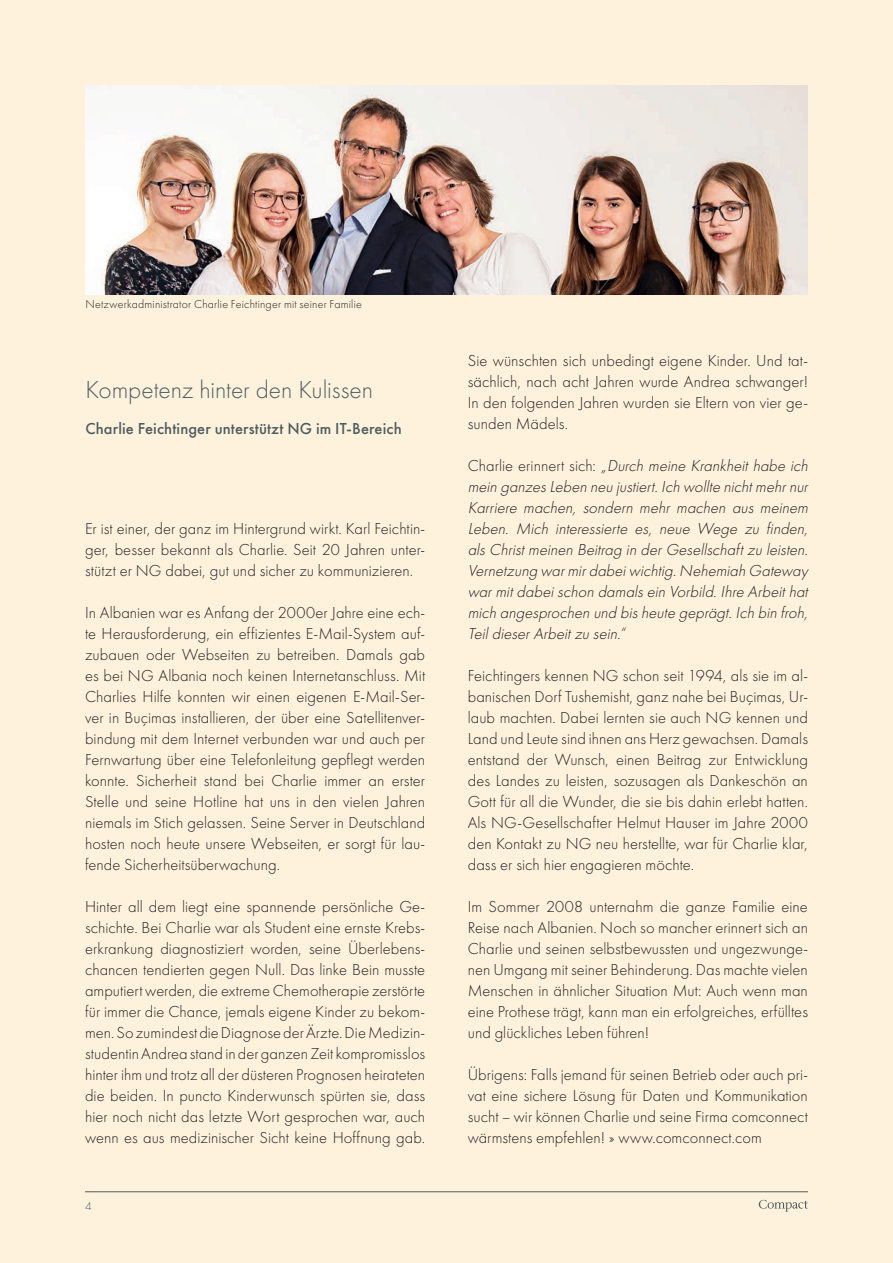
<style>
.page{position:relative;width:893px;height:1263px;background:#fef2dd}
.page>*{position:absolute;margin:0;border:0;box-sizing:border-box;transform-origin:0 0}
.t1{font:300 25.5px "Futura";letter-spacing:-.005em;color:#4f5d60}
.t2{font:300 16.5px/21px "Futura";color:#231f20;text-align:justify}
.t3{font:italic 300 16.5px/21px "Futura";color:#231f20;text-align:justify}
.t4{font:500 16.5px "Futura";letter-spacing:.005em;color:#4f5d60}
.t5{font:300 12px "Futura";letter-spacing:.015em;color:#231f20}
.t6{font:300 12px "Futura";color:#4f5d60}
.s1{font-style:normal}
</style>
<div class="page">
<hr style="left:85px;top:1191px;width:723px;height:1px;background:#4f5d60">
<svg style="left:759px;top:1200px;width:49px;height:11px"></svg>
<img style="left:85px;top:85px;width:723px;height:209px">
<p class="t5" style="left:85px;top:297px;width:278px">Netzwerkadministrator Charlie Feichtinger mit seiner Familie</p>
<h1 class="t1" style="left:85px;top:375px;width:289px">Kompetenz hinter den Kulissen</h1>
<p class="t4" style="left:85px;top:418px;width:318px">Charlie Feichtinger unterstützt NG im IT-Bereich</p>
<p class="t2" style="left:85px;top:518px;width:342px">Er ist einer, der ganz im Hintergrund wirkt. Karl Feichtin&shy;ger, besser bekannt als Charlie. Seit 20 Jahren unter&shy;stützt er NG dabei, gut und sicher zu kommunizieren.</p>
<p class="t2" style="left:85px;top:602px;width:342px">In Albanien war es Anfang der 2000er Jahre eine ech&shy;te Herausforderung, ein effizientes E-Mail-System auf&shy;zubauen oder Webseiten zu betreiben. Damals gab es bei NG Albania noch keinen Internetanschluss. Mit Charlies Hilfe konnten wir einen eigenen E-Mail-Ser&shy;ver in Buçimas installieren, der über eine Satellitenver&shy;bindung mit dem Internet verbunden war und auch per Fernwartung über eine Telefonleitung gepflegt werden konnte. Sicherheit stand bei Charlie immer an erster Stelle und seine Hotline hat uns in den vielen Jahren niemals im Stich gelassen. Seine Server in Deutschland hosten noch heute unsere Webseiten, er sorgt für lau&shy;fende Sicherheitsüberwachung.</p>
<p class="t2" style="left:85px;top:896px;width:342px">Hinter all dem liegt eine spannende persönliche Ge&shy;schichte. Bei Charlie war als Student eine ernste Krebs&shy;erkrankung diagnostiziert worden, seine Überlebens&shy;chancen tendierten gegen Null. Das linke Bein musste amputiert werden, die extreme Chemotherapie zerstörte für immer die Chance, jemals eigene Kinder zu bekom&shy;men. So zumindest die Diagnose der Ärzte. Die Medizin&shy;studentin Andrea stand in der ganzen Zeit kompromisslos hinter ihm und trotz all der düsteren Prognosen heirateten die beiden. In puncto Kinderwunsch spürten sie, dass hier noch nicht das letzte Wort gesprochen war, auch wenn es aus medizinischer Sicht keine Hoffnung gab.</p>
<p class="t6" style="left:85px;top:1199px;width:8px">4</p>
<p class="t2" style="left:468px;top:350px;width:342px">Sie wünschten sich unbedingt eigene Kinder. Und tat&shy;sächlich, nach acht Jahren wurde Andrea schwanger!<br>In den folgenden Jahren wurden sie Eltern von vier ge&shy;sunden Mädels.</p>
<p class="t3" style="left:468px;top:455px;width:345px"><span class="s1">C h a rl i e e ri n n e rt si c h :</span> „Durch meine Krankheit habe ich mein ganzesLeben neu justiert.Ich wollte nichtmehrnur Karriere machen, sondern mehr machen aus meinem Leben. Mich interessierte es, neue Wege zu finden, alsChristmeinen Beitrag in derGesellschaftzu leisten.<br>Vernetzung warmirdabeiwichtig.Nehemiah Gateway warmitdabeischon damalsein Vorbild.Ihre Arbeithat mich angesprochen und bisheute geprägt.Ich bin froh, TeildieserArbeitzu sein.“</p>
<p class="t2" style="left:468px;top:665px;width:342px">Feichtingers kennen NG schon seit 1994, als sie im al&shy;banischen Dorf Tushemisht, ganz nahe bei Buçimas, Ur&shy;laub machten. Dabei lernten sie auch NG kennen und Land und Leute sind ihnen ans Herz gewachsen. Damals entstand der Wunsch, einen Beitrag zur Entwicklung des Landes zu leisten, sozusagen als Dankeschön an Gott für all die Wunder, die sie bis dahin erlebt hatten.<br>Als NG-Gesellschafter Helmut Hauser im Jahre 2000 den Kontakt zu NG neu herstellte, war für Charlie klar, dass er sich hier engagieren möchte.</p>
<p class="t2" style="left:468px;top:896px;width:342px">Im Sommer 2008 unternahm die ganze Familie eine Reise nach Albanien. Noch so mancher erinnert sich an Charlie und seinen selbstbewussten und ungezwunge&shy;nen Umgang mit seiner Behinderung. Das machte vielen Menschen in ähnlicher Situation Mut: Auch wenn man eine Prothese trägt, kann man ein erfolgreiches, erfülltes und glückliches Leben führen!</p>
<p class="t2" style="left:468px;top:1064px;width:342px">Übrigens: Falls jemand für seinen Betrieb oder auch pri&shy;vat eine sichere Lösung für Daten und Kommunikation sucht – wir können Charlie und seine Firma comconnect wärmstens empfehlen! » www.comconnect.com</p>
</div>
